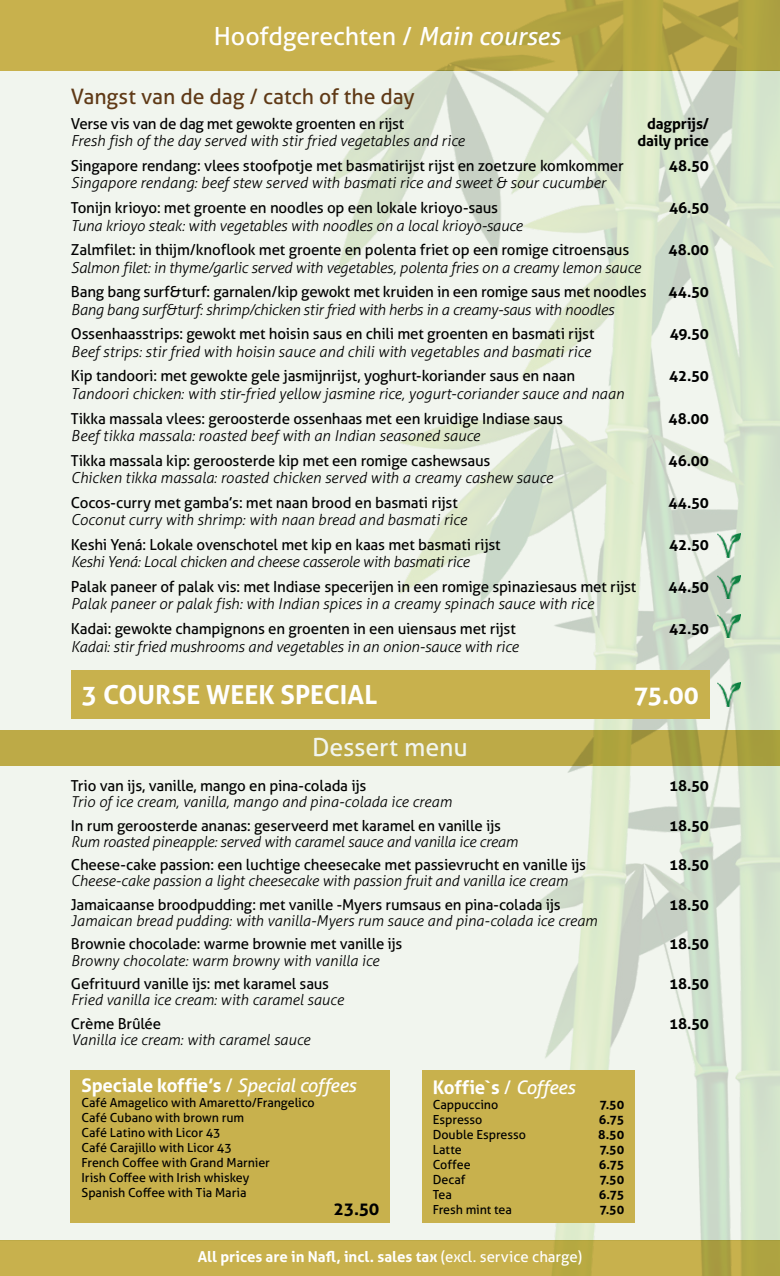
<style>
.page{position:relative;width:780px;height:1276px;background:#fff}
.page>*{position:absolute;margin:0;border:0;box-sizing:border-box;transform-origin:0 0}
.t1{font:700 26.25px "Aller";letter-spacing:.005em;color:#fff}
.t2{font:25px "Aller";letter-spacing:-.01em;color:#fff}
.t3{font:700 25px "Aller";color:#fff}
.t4{font:21.25px "Aller";letter-spacing:-.005em;color:#5f3916}
.t5{font:700 18.75px "Aller";letter-spacing:-.01em;color:#fff}
.t6{font:700 17.5px "Aller";color:#000}
.t7{font:15.12px "Aller";letter-spacing:-.015em;color:#000}
.t8{font:italic 300 15.12px "Aller";letter-spacing:-.01em;color:#000}
.t9{font:700 15.12px "Aller";letter-spacing:-.015em;color:#000}
.t10{font:italic 300 15px/23.4px "Aller";letter-spacing:-.01em;color:#000}
.t11{font:15px/23.4px "Aller";letter-spacing:-.015em;color:#000}
.t12{font:700 15px "Aller";color:#fff}
.t13{font:12.5px/15px "Aller";letter-spacing:-.005em;color:#000}
.t14{font:700 12.5px "Aller";letter-spacing:-.01em;color:#000}
.s1{font-style:italic}
.s2{font-weight:300;font-style:italic}
.s3{font-size:15.12px}
.s4{font-weight:400;font-style:normal;font-size:15.12px}
.s5{font-weight:400;font-style:normal}
.s6{font-weight:400}
.s7{font-weight:400;font-style:italic}
</style>
<div class="page">
<div style="left:0;top:71px;width:780px;height:1169px;background:#f1f5ee"></div>
<img style="left:18px;top:71px;width:762px;height:1169px">
<div style="left:0;top:1240px;width:780px;height:36px;background:#c8b14d"></div>
<svg style="left:0;top:0;width:780px;height:71px;background:#c1ac49"></svg>
<svg style="left:0;top:730px;width:780px;height:35px;background:#b9a745"></svg>
<div style="left:71px;top:1070px;width:319px;height:152px;background:#c8b14d"></div>
<div style="left:422px;top:1070px;width:212px;height:152px;background:#c8b14d"></div>
<img style="left:718px;top:575px;width:22px;height:23px">
<img style="left:718px;top:534px;width:22px;height:23px">
<img style="left:718px;top:614px;width:22px;height:24px">
<img style="left:718px;top:682px;width:22px;height:24px">
<div style="left:71px;top:670px;width:638px;height:48px;background:#c8b14d"></div>
<h2 class="t2" style="left:214px;top:21px;width:348px">Hoofdgerechten / <span class="s1">Main courses</span></h2>
<h3 class="t4" style="left:71px;top:84px;width:345px">Vangst van de dag / catch of the day</h3>
<p class="t7" style="left:71px;top:114px;width:335px">Verse vis van de dag met gewokte groenten en rijst</p>
<p class="t9" style="left:647px;top:114px;width:63px">dagprijs/</p>
<p class="t8" style="left:71px;top:132px;width:395px">Fresh fish of the day served with stir fried vegetables and rice</p>
<p class="t9" style="left:637px;top:132px;width:73px">daily price</p>
<p class="t7" style="left:71px;top:156px;width:554px">Singapore rendang: vlees stoofpotje met basmatirijst rijst en zoetzure komkommer</p>
<p class="t9" style="left:669px;top:156px;width:42px">48.50</p>
<p class="t8" style="left:71px;top:174px;width:536px">Singapore rendang: beef stew served with basmati rice and sweet &amp; sour cucumber</p>
<p class="t7" style="left:71px;top:198px;width:428px">Tonijn krioyo: met groente en noodles op een lokale krioyo-saus</p>
<p class="t9" style="left:669px;top:198px;width:42px">46.50</p>
<p class="t8" style="left:71px;top:216px;width:453px">Tuna krioyo steak: with vegetables with noodles on a local krioyo-sauce</p>
<p class="t7" style="left:71px;top:241px;width:560px">Zalmfilet: in thijm/knoflook met groente en polenta friet op een romige citroensaus</p>
<p class="t9" style="left:668px;top:240px;width:42px">48.00</p>
<p class="t8" style="left:71px;top:258px;width:571px">Salmon filet: in thyme/garlic served with vegetables, polenta fries on a creamy lemon sauce</p>
<p class="t7" style="left:71px;top:283px;width:577px">Bang bang surf&amp;turf: garnalen/kip gewokt met kruiden in een romige saus met noodles</p>
<p class="t9" style="left:668px;top:282px;width:42px">44.50</p>
<p class="t8" style="left:71px;top:300px;width:545px">Bang bang surf&amp;turf: shrimp/chicken stir fried with herbs in a creamy-saus with noodles</p>
<p class="t7" style="left:71px;top:325px;width:525px">Ossenhaasstrips: gewokt met hoisin saus en chili met groenten en basmati rijst</p>
<p class="t9" style="left:669px;top:325px;width:41px">49.50</p>
<p class="t8" style="left:71px;top:342px;width:521px">Beef strips: stir fried with hoisin sauce and chili with vegetables and basmati rice</p>
<p class="t7" style="left:71px;top:367px;width:505px">Kip tandoori: met gewokte gele jasmijnrijst, yoghurt-koriander saus en naan</p>
<p class="t9" style="left:669px;top:367px;width:41px">42.50</p>
<p class="t8" style="left:71px;top:384px;width:555px">Tandoori chicken: with stir-fried yellow jasmine rice, yogurt-coriander sauce and naan</p>
<p class="t7" style="left:71px;top:409px;width:494px">Tikka massala vlees: geroosterde ossenhaas met een kruidige Indiase saus</p>
<p class="t9" style="left:668px;top:409px;width:42px">48.00</p>
<p class="t8" style="left:71px;top:426px;width:410px">Beef tikka massala: roasted beef with an Indian seasoned sauce</p>
<p class="t7" style="left:71px;top:451px;width:421px">Tikka massala kip: geroosterde kip met een romige cashewsaus</p>
<p class="t9" style="left:668px;top:451px;width:42px">46.00</p>
<p class="t8" style="left:71px;top:469px;width:483px">Chicken tikka massala: roasted chicken served with a creamy cashew sauce</p>
<p class="t7" style="left:71px;top:493px;width:388px">Cocos-curry met gamba’s: met naan brood en basmati rijst</p>
<p class="t9" style="left:668px;top:493px;width:42px">44.50</p>
<p class="t8" style="left:71px;top:511px;width:397px">Coconut curry with shrimp: with naan bread and basmati rice</p>
<p class="t7" style="left:71px;top:535px;width:431px">Keshi Yená: Lokale ovenschotel met kip en kaas met basmati rijst</p>
<p class="t9" style="left:669px;top:535px;width:41px">42.50</p>
<p class="t8" style="left:71px;top:553px;width:400px">Keshi Yená: Local chicken and cheese casserole with basmati rice</p>
<p class="t7" style="left:71px;top:577px;width:567px">Palak paneer of palak vis: met Indiase specerijen in een romige spinaziesaus met rijst</p>
<p class="t9" style="left:668px;top:577px;width:42px">44.50</p>
<p class="t8" style="left:71px;top:595px;width:524px">Palak paneer or palak fish: with Indian spices in a creamy spinach sauce with rice</p>
<p class="t7" style="left:71px;top:619px;width:446px">Kadai: gewokte champignons en groenten in een uiensaus met rijst</p>
<p class="t9" style="left:669px;top:619px;width:41px">42.50</p>
<p class="t8" style="left:71px;top:637px;width:449px">Kadai: stir fried mushrooms and vegetables in an onion-sauce with rice</p>
<h1 class="t1" style="left:81px;top:678px;width:297px">3 COURSE WEEK SPECIAL</h1>
<h2 class="t3" style="left:633px;top:679px;width:67px">75.00</h2>
<h2 class="t2" style="left:312px;top:732px;width:157px">Dessert menu</h2>
<p class="t7" style="left:71px;top:776px;width:297px">Trio van ijs, vanille, mango en pina-colada ijs</p>
<p class="t9" style="left:669px;top:776px;width:41px">18.50</p>
<p class="t11" style="left:71px;top:790px;width:431px"><span class="s2">Trio of ice cream, vanilla, mango and pina-colada ice cream<br></span>In <span class="s3">rum</span> geroosterde ananas: geserveerd met karamel en vanille ijs</p>
<p class="t9" style="left:669px;top:816px;width:41px">18.50</p>
<p class="t10" style="left:71px;top:830px;width:448px">Rum roasted pineapple: served with caramel sauce and vanilla ice cream</p>
<p class="t7" style="left:71px;top:855px;width:516px">Cheese-cake passion: een luchtige cheesecake met passievrucht en vanille ijs</p>
<p class="t9" style="left:669px;top:855px;width:41px">18.50</p>
<p class="t10" style="left:71px;top:869px;width:498px">Cheese-cake passion a light cheesecake with passion fruit and vanilla ice cream<br><span class="s4">Jamaicaanse</span> <span class="s5">broodpudding: met vanille -Myers rumsaus en pina-colada ijs</span></p>
<p class="t9" style="left:669px;top:895px;width:41px">18.50</p>
<p class="t10" style="left:71px;top:909px;width:528px">Jamaican bread pudding: with vanilla-Myers rum sauce and pina-colada ice cream</p>
<p class="t11" style="left:71px;top:932px;width:333px">Brownie chocolade: warme brownie met vanille ijs</p>
<p class="t9" style="left:669px;top:934px;width:41px">18.50</p>
<p class="t10" style="left:71px;top:948px;width:310px">Browny chocolate: warm browny with vanilla ice<br><span class="s5">Gefrituurd</span> <span class="s4">vanille</span> <span class="s5">ijs: met karamel saus</span></p>
<p class="t9" style="left:669px;top:974px;width:41px">18.50</p>
<p class="t10" style="left:71px;top:988px;width:274px">Fried vanilla ice cream: with caramel sauce</p>
<p class="t11" style="left:71px;top:1011px;width:92px">Crème Brûlée</p>
<p class="t9" style="left:669px;top:1014px;width:41px">18.50</p>
<p class="t10" style="left:71px;top:1027px;width:241px">Vanilla ice cream: with caramel sauce</p>
<p class="t5" style="left:81px;top:1074px;width:276px">Speciale koffie’s <span class="s6">/</span> <span class="s7">Special coffees</span></p>
<p class="t13" style="left:81px;top:1095px;width:235px">Café Amagelico with Amaretto/Frangelico<br>Café Cubano with brown rum<br>Café Latino with Licor 43<br>Café Carajillo with Licor 43<br>French Coffee with Grand Marnier<br>Irish Coffee with Irish whiskey<br>Spanish Coffee with Tia Maria</p>
<p class="t6" style="left:333px;top:1197px;width:47px">23.50</p>
<p class="t5" style="left:432px;top:1075px;width:144px">Koffie`s <span class="s6">/</span> <span class="s7">Coffees</span></p>
<p class="t13" style="left:432px;top:1096px;width:67px">Cappuccino</p>
<p class="t14" style="left:599px;top:1096px;width:26px">7.50</p>
<p class="t13" style="left:432px;top:1111px;width:51px">Espresso</p>
<p class="t14" style="left:598px;top:1111px;width:27px">6.75</p>
<p class="t13" style="left:432px;top:1126px;width:95px">Double Espresso</p>
<p class="t14" style="left:598px;top:1126px;width:27px">8.50</p>
<p class="t13" style="left:432px;top:1141px;width:30px">Latte</p>
<p class="t14" style="left:599px;top:1141px;width:26px">7.50</p>
<p class="t13" style="left:432px;top:1156px;width:39px">Coffee</p>
<p class="t14" style="left:598px;top:1156px;width:27px">6.75</p>
<p class="t13" style="left:432px;top:1171px;width:34px">Decaf</p>
<p class="t14" style="left:599px;top:1171px;width:26px">7.50</p>
<p class="t13" style="left:432px;top:1186px;width:21px">Tea</p>
<p class="t14" style="left:598px;top:1186px;width:27px">6.75</p>
<p class="t13" style="left:432px;top:1201px;width:81px">Fresh mint tea</p>
<p class="t14" style="left:599px;top:1201px;width:26px">7.50</p>
<p class="t12" style="left:198px;top:1247px;width:386px">All prices are in Nafl, incl. sales tax <span class="s6">(excl. service charge)</span></p>
</div>
